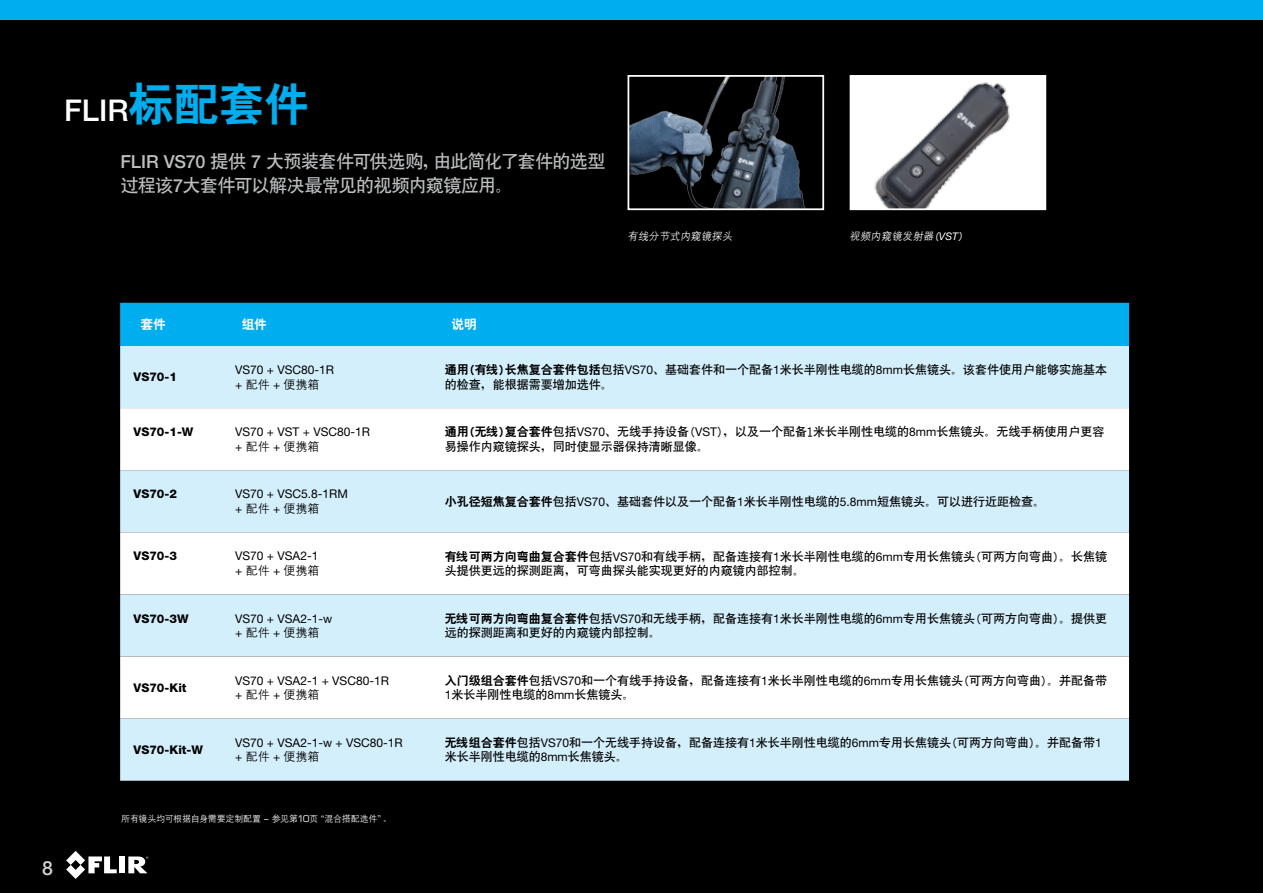
<style>
.page{position:relative;width:1263px;height:893px;background:#000}
.page>*{position:absolute;margin:0;border:0;box-sizing:border-box;transform-origin:0 0}
.t1{font:500 30px "Helvetica Neue LT Std";color:#fff}
.t2{font:500 19.5px "Helvetica Neue LT Std";color:#d1d3d4}
.t3{font:18px/24px "Heiti CSEG Medium GB";letter-spacing:-.03em;color:#bcbec0}
.t4{font:12.75px "Heiti CSEG Bold GB";color:#fff}
.t5{font:12px/14.4px "Heiti CSEG Medium GB";color:#000}
.t6{font:12px "Helvetica Neue LT Std";color:#000}
.t7{font:800 12px "Helvetica Neue LT Std";color:#000}
.t8{font:12px "Denshan CSEG Medium GB";color:#000}
.t9{font:10.5px "Denshan CSEG Medium GB";color:#fff}
.t10{font:9px "Denshan CSEG Medium GB";letter-spacing:-.03em;color:#fff}
.s1{font-family:"Heiti CSEG Bold GB";font-weight:400;font-size:45.15px;color:#00aeef}
.s2{font-family:"Helvetica Neue LT Std";font-weight:500}
.s3{font-family:"Helvetica Neue LT Std";font-style:italic}
.s4{font-family:"Helvetica Neue LT Std"}
.s5{font-family:"Eurostile LT Std"}
.s6{font-family:"Heiti CSEG Bold GB"}
</style>
<div class="page">
<div style="left:119px;top:856px;width:6px;height:17px;background:#fff"></div>
<svg style="left:66px;top:851px;width:51px;height:28px"></svg>
<svg style="left:128px;top:856px;width:20px;height:17px"></svg>
<div style="left:0;top:0;width:1263px;height:20px;background:#00aeef"></div>
<div style="left:120px;top:303px;width:1009px;height:43px;background:#00aeef"></div>
<div style="left:120px;top:346px;width:1009px;height:435px;background:#d4effc"></div>
<svg style="left:120px;top:408px;width:1009px;height:311px;background:#ecf7fc"></svg>
<img style="left:630px;top:78px;width:175px;height:129px">
<div style="left:627px;top:75px;width:197px;height:135px;border:2px solid #fff"></div>
<img style="left:853px;top:78px;width:190px;height:129px">
<div style="left:850px;top:75px;width:196px;height:135px;border:2px solid #fff"></div>
<h1 class="t1" style="left:64px;top:93px;width:247px">FLIR<span class="s1">标配套件</span></h1>
<h3 class="t3" style="left:120px;top:149px;width:487px"><span class="s2">FLIR VS70</span> 提供 <span class="s2">7</span> 大预装套件可供选购，由此简化了套件的选型过程该<span class="s2">7</span>大套件可以解决最常见的视频内窥镜应用。</h3>
<p class="t9" style="left:627px;top:231px;width:108px">有线分节式内窥镜探头</p>
<p class="t9" style="left:850px;top:231px;width:117px">视频内窥镜发射器(<span class="s3">VST</span>)</p>
<h2 class="t2" style="left:42px;top:857px;width:12px">8</h2>
<p class="t4" style="left:140px;top:318px;width:27px">套件</p>
<p class="t4" style="left:242px;top:318px;width:27px">组件</p>
<p class="t4" style="left:451px;top:318px;width:27px">说明</p>
<p class="t7" style="left:134px;top:370px;width:45px">VS70-1</p>
<p class="t6" style="left:235px;top:363px;width:101px">VS70 + VSC80-1R</p>
<p class="t8" style="left:235px;top:378px;width:86px"><span class="s4">+</span> 配件 <span class="s4">+</span> 便携箱</p>
<p class="t7" style="left:134px;top:425px;width:61px">VS70-1-W</p>
<p class="t6" style="left:235px;top:425px;width:136px">VS70 + VST + VSC80-1R</p>
<p class="t8" style="left:235px;top:440px;width:86px"><span class="s4">+</span> 配件 <span class="s4">+</span> 便携箱</p>
<p class="t7" style="left:134px;top:487px;width:45px">VS70-2</p>
<p class="t6" style="left:235px;top:487px;width:114px">VS70 + VSC5.8-1RM</p>
<p class="t8" style="left:235px;top:502px;width:86px"><span class="s4">+</span> 配件 <span class="s4">+</span> 便携箱</p>
<p class="t7" style="left:134px;top:549px;width:45px">VS70-3</p>
<p class="t6" style="left:235px;top:549px;width:85px">VS70 + VSA2-1</p>
<p class="t8" style="left:235px;top:564px;width:86px"><span class="s4">+</span> 配件 <span class="s4">+</span> 便携箱</p>
<p class="t7" style="left:134px;top:611px;width:56px">VS70-3W</p>
<p class="t6" style="left:235px;top:611px;width:98px">VS70 + VSA2-1-w</p>
<p class="t8" style="left:235px;top:626px;width:86px"><span class="s4">+</span> 配件 <span class="s4">+</span> 便携箱</p>
<p class="t7" style="left:134px;top:680px;width:54px">VS70-Kit</p>
<p class="t7" style="left:134px;top:742px;width:71px">VS70-Kit-W</p>
<p class="t6" style="left:235px;top:673px;width:155px">VS70 + VSA2-1 + VSC80-1R</p>
<p class="t8" style="left:235px;top:688px;width:86px"><span class="s4">+</span> 配件 <span class="s4">+</span> 便携箱</p>
<p class="t6" style="left:235px;top:735px;width:169px">VS70 + VSA2-1-w + VSC80-1R</p>
<p class="t8" style="left:235px;top:751px;width:86px"><span class="s4">+</span> 配件 <span class="s4">+</span> 便携箱</p>
<p class="t10" style="left:121px;top:814px;width:272px">所有镜头均可根据自身需要定制配置 <span class="s5">–</span> 参见第<span class="s5">10</span>页“混合搭配选件”。</p>
<p class="t5" style="left:445px;top:363px;width:664px"><span class="s6">通用(有线)长焦复合套件包括</span>包括<span class="s4">VS70</span>、基础套件和一个配备<span class="s4">1</span>米长半刚性电缆的<span class="s4">8mm</span>长焦镜头。该套件使用户能够实施基本的检查，能根据需要增加选件。</p>
<p class="t5" style="left:445px;top:425px;width:661px"><span class="s6">通用(无线)复合套件</span>包括<span class="s4">VS70</span>、无线手持设备(<span class="s4">VST</span>)，以及一个配备1米长半刚性电缆的<span class="s4">8mm</span>长焦镜头。无线手柄使用户更容易操作内窥镜探头，同时使显示器保持清晰显像。</p>
<p class="t5" style="left:445px;top:494px;width:602px"><span class="s6">小孔径短焦复合套件</span>包括<span class="s4">VS70</span>、基础套件以及一个配备<span class="s4">1</span>米长半刚性电缆的<span class="s4">5.8mm</span>短焦镜头。可以进行近距检查。</p>
<p class="t5" style="left:445px;top:549px;width:664px"><span class="s6">有线可两方向弯曲复合套件</span>包括<span class="s4">VS70</span>和有线手柄，配备连接有<span class="s4">1</span>米长半刚性电缆的<span class="s4">6mm</span>专用长焦镜头(可两方向弯曲)。长焦镜头提供更远的探测距离，可弯曲探头能实现更好的内窥镜内部控制。</p>
<p class="t5" style="left:445px;top:611px;width:664px"><span class="s6">无线可两方向弯曲复合套件</span>包括<span class="s4">VS70</span>和无线手柄，配备连接有<span class="s4">1</span>米长半刚性电缆的<span class="s4">6mm</span>专用长焦镜头(可两方向弯曲)。提供更远的探测距离和更好的内窥镜内部控制。</p>
<p class="t5" style="left:445px;top:673px;width:664px"><span class="s6">入门级组合套件</span>包括<span class="s4">VS70</span>和一个有线手持设备，配备连接有<span class="s4">1</span>米长半刚性电缆的<span class="s4">6mm</span>专用长焦镜头(可两方向弯曲)。并配备带<br><span class="s4">1</span>米长半刚性电缆的<span class="s4">8mm</span>长焦镜头。</p>
<p class="t5" style="left:445px;top:735px;width:658px"><span class="s6">无线组合套件</span>包括<span class="s4">VS70</span>和一个无线手持设备，配备连接有<span class="s4">1</span>米长半刚性电缆的<span class="s4">6mm</span>专用长焦镜头(可两方向弯曲)。并配备带<span class="s4">1</span>米长半刚性电缆的<span class="s4">8mm</span>长焦镜头。</p>
</div>
